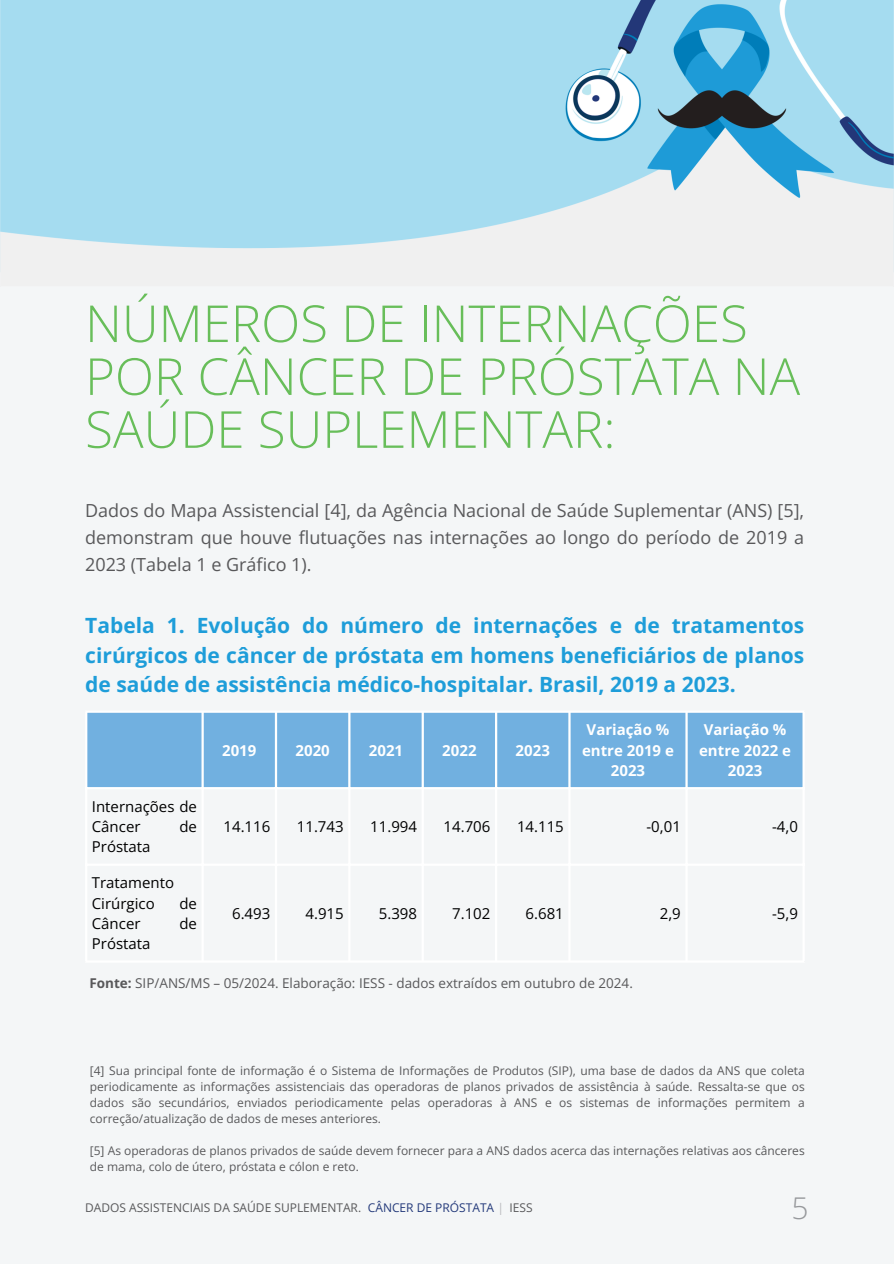
<style>
.page{position:relative;width:894px;height:1264px;background:#fff}
.page>*{position:absolute;margin:0;border:0;box-sizing:border-box;transform-origin:0 0}
.t1{font:300 51px/52.8px "Open Sans";color:#68be5a}
.t2{font:300 30px "Open Sans";color:#97999c}
.t3{font:700 21px/29.2px "Open Sans";color:#1e9dd9;text-align:justify}
.t4{font:18px/27px "Open Sans";color:#58585a;text-align:justify}
.t5{font:15px/20.2px "Open Sans";color:#000}
.t6{font:700 15px/20.2px "Open Sans";color:#fff;text-align:center}
.t7{font:13.5px "Open Sans";color:#58585a}
.t8{font:12px/16px "Open Sans";color:#58585a;text-align:justify}
.t9{font:12px "Open Sans";color:#23397a}
.s1{font-weight:700}
.s2{color:#b8b9bc}
</style>
<div class="page">
<div style="left:0;top:0;width:893px;height:1263px;background:#f4f6f7"></div>
<img style="left:0;top:0;width:893px;height:272px">
<div style="left:87px;top:712px;width:715px;height:75px;background:#71b0e0"></div>
<hr style="left:85px;top:712px;width:2px;height:248px;background:#fff">
<hr style="left:201px;top:712px;width:3px;height:248px;background:#fff">
<hr style="left:275px;top:712px;width:2px;height:248px;background:#fff">
<hr style="left:348px;top:712px;width:2px;height:248px;background:#fff">
<hr style="left:421px;top:712px;width:3px;height:248px;background:#fff">
<hr style="left:495px;top:712px;width:2px;height:248px;background:#fff">
<hr style="left:568px;top:712px;width:2px;height:248px;background:#fff">
<hr style="left:685px;top:712px;width:2px;height:248px;background:#fff">
<hr style="left:802px;top:712px;width:2px;height:248px;background:#fff">
<hr style="left:85px;top:710px;width:719px;height:2px;background:#fff">
<hr style="left:85px;top:787px;width:719px;height:2px;background:#fff">
<hr style="left:85px;top:863px;width:719px;height:2px;background:#fff">
<hr style="left:85px;top:960px;width:719px;height:2px;background:#fff">
<p class="t1" style="left:85px;top:296px;width:716px">NÚMEROS DE INTERNAÇÕES<br>POR CÂNCER DE PRÓSTATA NA<br>SAÚDE SUPLEMENTAR:</p>
<h5 class="t4" style="left:85px;top:496px;width:720px">Dados do Mapa Assistencial [4], da Agência Nacional de Saúde Suplementar (ANS) [5], demonstram que houve flutuações nas internações ao longo do período de 2019 a 2023 (Tabela 1 e Gráfico 1).</h5>
<p class="t3" style="left:85px;top:610px;width:720px">Tabela 1. Evolução do número de internações e de tratamentos cirúrgicos de câncer de próstata em homens beneficiários de planos de saúde de assistência médico-hospitalar. Brasil, 2019 a 2023.</p>
<p class="t5" style="left:92px;top:795px;width:107px">Internações de<br>Câncer</p>
<p class="t5" style="left:179px;top:816px;width:19px">de</p>
<p class="t5" style="left:92px;top:836px;width:60px">Próstata</p>
<p class="t5" style="left:92px;top:872px;width:84px">Tratamento<br>Cirúrgico</p>
<p class="t5" style="left:179px;top:892px;width:19px">de</p>
<p class="t5" style="left:92px;top:912px;width:50px">Câncer</p>
<p class="t5" style="left:179px;top:912px;width:19px">de</p>
<p class="t5" style="left:92px;top:933px;width:60px">Próstata</p>
<h3 class="t6" style="left:222px;top:739px;width:36px">2019</h3>
<h2 class="t6" style="left:295px;top:739px;width:36px">2020</h2>
<p class="t6" style="left:369px;top:739px;width:36px">2021</p>
<p class="t6" style="left:442px;top:739px;width:36px">2022</p>
<p class="t6" style="left:515px;top:739px;width:36px">2023</p>
<p class="t6" style="left:582px;top:719px;width:93px">Variação % entre 2019 e<br>2023</p>
<p class="t6" style="left:699px;top:719px;width:93px">Variação % entre 2022 e<br>2023</p>
<p class="t5" style="left:223px;top:816px;width:48px">14.116</p>
<p class="t5" style="left:297px;top:816px;width:48px">11.743</p>
<p class="t5" style="left:370px;top:816px;width:48px">11.994</p>
<p class="t5" style="left:443px;top:816px;width:48px">14.706</p>
<p class="t5" style="left:517px;top:816px;width:48px">14.115</p>
<p class="t5" style="left:646px;top:816px;width:36px">-0,01</p>
<p class="t5" style="left:771px;top:816px;width:27px">-4,0</p>
<p class="t5" style="left:232px;top:902px;width:40px">6.493</p>
<p class="t5" style="left:305px;top:902px;width:40px">4.915</p>
<p class="t5" style="left:379px;top:902px;width:40px">5.398</p>
<p class="t5" style="left:452px;top:902px;width:40px">7.102</p>
<p class="t5" style="left:525px;top:902px;width:40px">6.681</p>
<p class="t5" style="left:659px;top:902px;width:23px">2,9</p>
<p class="t5" style="left:771px;top:902px;width:27px">-5,9</p>
<p class="t7" style="left:89px;top:973px;width:545px"><span class="s1">Fonte:</span> SIP/ANS/MS – 05/2024. Elaboração: IESS - dados extraídos em outubro de 2024.</p>
<p class="t8" style="left:90px;top:1062px;width:716px">[4] Sua principal fonte de informação é o Sistema de Informações de Produtos (SIP), uma base de dados da ANS que coleta periodicamente as informações assistenciais das operadoras de planos privados de assistência à saúde. Ressalta-se que os dados são secundários, enviados periodicamente pelas operadoras à ANS e os sistemas de informações permitem a correção/atualização de dados de meses anteriores.</p>
<p class="t8" style="left:90px;top:1142px;width:716px">[5] As operadoras de planos privados de saúde devem fornecer para a ANS dados acerca das internações relativas aos cânceres de mama, colo de útero, próstata e cólon e reto.</p>
<h4 class="t8" style="left:85px;top:1199px;width:277px">DADOS ASSISTENCIAIS DA SAÚDE SUPLEMENTAR.</h4>
<p class="t9" style="left:368px;top:1199px;width:137px">CÂNCER DE PRÓSTATA <span class="s2">|</span></p>
<h5 class="t8" style="left:509px;top:1199px;width:25px">IESS</h5>
<h5 class="t2" style="left:791px;top:1186px;width:19px">5</h5>
</div>
